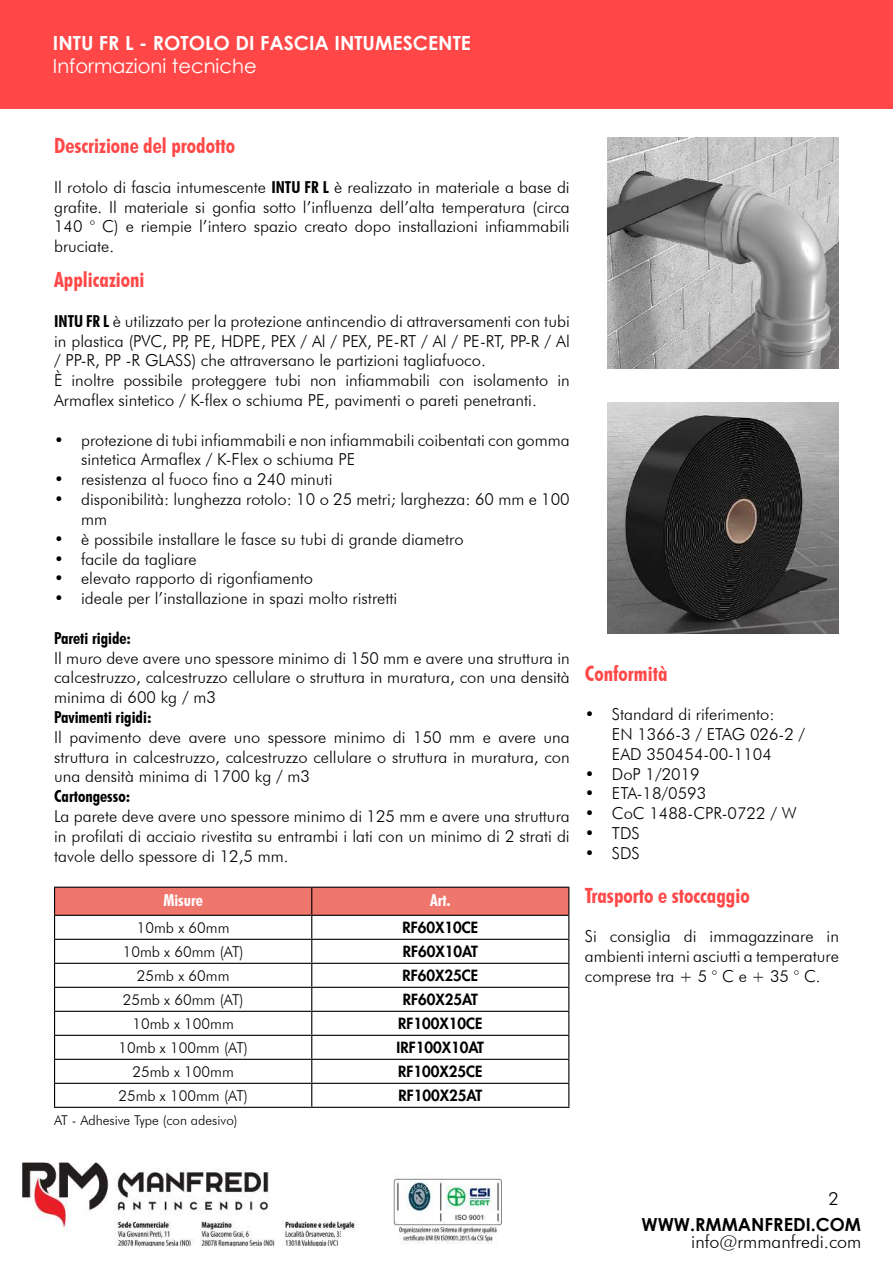
<style>
.page{position:relative;width:893px;height:1263px;background:#fff}
.page>*{position:absolute;margin:0;border:0;box-sizing:border-box;transform-origin:0 0}
.t1{font:700 condensed 21px "Futura BT";color:#ff4848}
.t2{font:700 19.5px "Century Gothic";color:#fff}
.t3{font:19.5px "Century Gothic";color:#fff}
.t4{font:300 18px "Futura BT";color:#000}
.t5{font:700 18px "Century Gothic";color:#000}
.t6{font:300 16.5px/19.8px "Futura BT";color:#000;text-align:justify}
.t7{font:700 condensed 16.5px "Futura BT";color:#000}
.t8{font:700 condensed 16.5px "Futura BT";color:#fff}
.t9{font:300 15px "Futura BT";color:#000}
.t10{font:800 15px "Futura LT";color:#000}
.t11{font:300 13.5px "Futura BT";color:#000}
.s1{font-weight:700;font-stretch:condensed}
</style>
<div class="page">
<div style="left:0;top:0;width:893px;height:109px;background:#ff4747"></div>
<img style="left:22px;top:1162px;width:479px;height:84px">
<svg style="left:54px;top:887px;width:515px;height:220px"></svg>
<hr style="left:54px;top:1107px;width:258px;height:1px;background:#000">
<hr style="left:312px;top:1107px;width:257px;height:1px;background:#000">
<img style="left:608px;top:137px;width:231px;height:231px">
<img style="left:608px;top:402px;width:231px;height:232px">
<p class="t2" style="left:53px;top:28px;width:420px">INTU FR L - ROTOLO DI FASCIA INTUMESCENTE</p>
<p class="t3" style="left:53px;top:52px;width:205px">Informazioni tecniche</p>
<p class="t1" style="left:54px;top:133px;width:183px">Descrizione del prodotto</p>
<p class="t6" style="left:54px;top:177px;width:517px">Il rotolo di fascia intumescente <span class="s1">INTU FR L</span> è realizzato in materiale a base di grafite. Il materiale si gonfia sotto l’influenza dell’alta temperatura (circa 140 ° C) e riempie l’intero spazio creato dopo installazioni infiammabili bruciate.</p>
<p class="t1" style="left:54px;top:267px;width:92px">Applicazioni</p>
<p class="t6" style="left:54px;top:311px;width:517px;text-align:left"><span class="s1">INTU FR L</span> è utilizzato per la protezione antincendio di attraversamenti con tubi in plastica (PVC, PP, PE, HDPE, PEX / Al / PEX, PE-RT / Al / PE-RT, PP-R / Al / PP-R, PP -R GLASS) che attraversano le partizioni tagliafuoco.<br>È inoltre possibile proteggere tubi non infiammabili con isolamento in Armaflex sintetico / K-flex o schiuma PE, pavimenti o pareti penetranti.</p>
<p class="t6" style="left:81px;top:430px;width:490px;text-indent:-27px">• protezione di tubi infiammabili e non infiammabili coibentati con gomma sintetica Armaflex / K-Flex o schiuma PE</p>
<p class="t6" style="left:54px;top:469px;width:280px">• resistenza al fuoco fino a 240 minuti</p>
<p class="t6" style="left:81px;top:489px;width:490px;text-indent:-27px">• disponibilità: lunghezza rotolo: 10 o 25 metri; larghezza: 60 mm e 100 mm</p>
<p class="t6" style="left:54px;top:529px;width:411px">• è possibile installare le fasce su tubi di grande diametro</p>
<p class="t6" style="left:54px;top:549px;width:144px">• facile da tagliare</p>
<p class="t6" style="left:54px;top:568px;width:260px">• elevato rapporto di rigonfiamento</p>
<p class="t6" style="left:54px;top:588px;width:345px">• ideale per l’installazione in spazi molto ristretti</p>
<p class="t7" style="left:54px;top:628px;width:79px">Pareti rigide:</p>
<p class="t6" style="left:54px;top:648px;width:517px">Il muro deve avere uno spessore minimo di 150 mm e avere una struttura in calcestruzzo, calcestruzzo cellulare o struttura in muratura, con una densità minima di 600 kg / m3</p>
<p class="t7" style="left:54px;top:707px;width:99px">Pavimenti rigidi:</p>
<p class="t6" style="left:54px;top:727px;width:517px">Il pavimento deve avere uno spessore minimo di 150 mm e avere una struttura in calcestruzzo, calcestruzzo cellulare o struttura in muratura, con una densità minima di 1700 kg / m3</p>
<p class="t7" style="left:54px;top:786px;width:78px">Cartongesso:</p>
<p class="t6" style="left:54px;top:806px;width:517px">La parete deve avere uno spessore minimo di 125 mm e avere una struttura in profilati di acciaio rivestita su entrambi i lati con un minimo di 2 strati di tavole dello spessore di 12,5 mm.</p>
<p class="t8" style="left:163px;top:890px;width:41px">Misure</p>
<p class="t8" style="left:430px;top:890px;width:22px">Art.</p>
<p class="t9" style="left:137px;top:918px;width:94px">10mb x 60mm</p>
<p class="t10" style="left:402px;top:918px;width:77px">RF60X10CE</p>
<p class="t9" style="left:123px;top:942px;width:122px">10mb x 60mm (AT)</p>
<p class="t10" style="left:403px;top:942px;width:77px">RF60X10AT</p>
<p class="t9" style="left:137px;top:966px;width:94px">25mb x 60mm</p>
<p class="t10" style="left:402px;top:966px;width:77px">RF60X25CE</p>
<p class="t9" style="left:123px;top:990px;width:122px">25mb x 60mm (AT)</p>
<p class="t10" style="left:403px;top:990px;width:77px">RF60X25AT</p>
<p class="t9" style="left:132px;top:1014px;width:103px">10mb x 100mm</p>
<p class="t10" style="left:398px;top:1014px;width:86px">RF100X10CE</p>
<p class="t9" style="left:118px;top:1038px;width:131px">10mb x 100mm (AT)</p>
<p class="t10" style="left:397px;top:1038px;width:89px">IRF100X10AT</p>
<p class="t9" style="left:132px;top:1062px;width:103px">25mb x 100mm</p>
<p class="t10" style="left:398px;top:1062px;width:86px">RF100X25CE</p>
<p class="t9" style="left:118px;top:1086px;width:131px">25mb x 100mm (AT)</p>
<p class="t10" style="left:398px;top:1086px;width:85px">RF100X25AT</p>
<p class="t11" style="left:54px;top:1112px;width:185px">AT - Adhesive Type (con adesivo)</p>
<p class="t1" style="left:585px;top:660px;width:84px">Conformità</p>
<p class="t6" style="left:612px;top:704px;width:195px;text-align:left;text-indent:-27px">• Standard di riferimento:<br>EN 1366-3 / ETAG 026-2 /<br>EAD 350454-00-1104</p>
<p class="t6" style="left:585px;top:764px;width:116px">• DoP 1/2019</p>
<p class="t6" style="left:585px;top:783px;width:123px">• ETA-18/0593</p>
<p class="t6" style="left:585px;top:803px;width:213px">• CoC 1488-CPR-0722 / W</p>
<p class="t6" style="left:585px;top:823px;width:56px">• TDS</p>
<p class="t6" style="left:585px;top:843px;width:56px">• SDS</p>
<p class="t1" style="left:585px;top:882px;width:166px">Trasporto e stoccaggio</p>
<p class="t6" style="left:585px;top:926px;width:256px">Si consiglia di immagazzinare in ambienti interni asciutti a temperature comprese tra + 5 ° C e + 35 ° C.</p>
<p class="t4" style="left:829px;top:1188px;width:12px">2</p>
<p class="t4" style="left:691px;top:1230px;width:172px">info@rmmanfredi.com</p>
<p class="t5" style="left:641px;top:1210px;width:221px">WWW.RMMANFREDI.COM</p>
</div>
